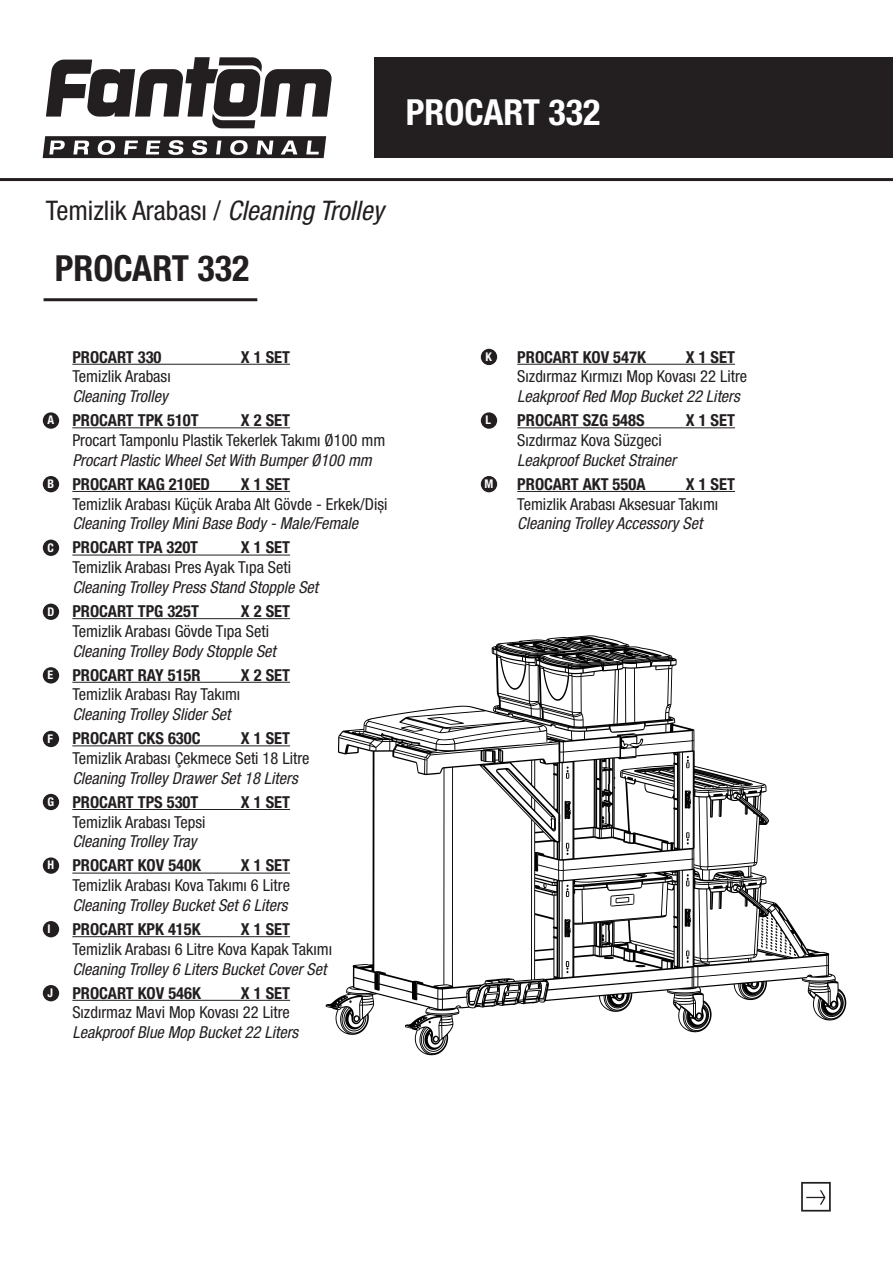
<style>
.page{position:relative;width:893px;height:1263px;background:#fff}
.page>*{position:absolute;margin:0;border:0;box-sizing:border-box;transform-origin:0 0}
.t1{font:700 condensed 36px "Helvetica Neue LT Pro";color:#231f20}
.t2{font:700 condensed 36px "Helvetica Neue LT Pro";color:#fff}
.t3{font:condensed 27px "Helvetica Neue LT Pro";color:#231f20}
.t4{font:condensed 16.5px "Helvetica Neue LT Pro";color:#231f20}
.t5{font:italic condensed 16.5px "Helvetica Neue LT Pro";color:#231f20}
.t6{font:700 condensed 16.5px "Helvetica Neue LT Pro";color:#231f20}
.t7{font:700 condensed 12px "Helvetica Neue LT Pro";color:#fff}
.s1{font-style:italic}
</style>
<div class="page">
<svg style="left:46px;top:57px;width:286px;height:71px"></svg>
<svg style="left:43px;top:136px;width:283px;height:22px"></svg>
<div style="left:102px;top:143px;width:9px;height:9px;background:#231f20;border-radius:50%"></div>
<div style="left:374px;top:57px;width:519px;height:101px;background:#231f20"></div>
<hr style="left:0;top:178px;width:893px;height:3px;background:#231f20">
<hr style="left:44px;top:298px;width:213px;height:3px;background:#231f20">
<div style="left:43px;top:412px;width:16px;height:17px;background:#231f20;border-radius:50%"></div>
<div style="left:43px;top:476px;width:16px;height:16px;background:#231f20;border-radius:50%"></div>
<div style="left:43px;top:540px;width:16px;height:16px;background:#231f20;border-radius:50%"></div>
<div style="left:43px;top:604px;width:16px;height:16px;background:#231f20;border-radius:50%"></div>
<div style="left:43px;top:667px;width:16px;height:16px;background:#231f20;border-radius:50%"></div>
<div style="left:43px;top:731px;width:16px;height:16px;background:#231f20;border-radius:50%"></div>
<div style="left:43px;top:794px;width:16px;height:16px;background:#231f20;border-radius:50%"></div>
<div style="left:43px;top:857px;width:16px;height:17px;background:#231f20;border-radius:50%"></div>
<div style="left:43px;top:921px;width:16px;height:16px;background:#231f20;border-radius:50%"></div>
<div style="left:43px;top:985px;width:16px;height:16px;background:#231f20;border-radius:50%"></div>
<div style="left:481px;top:349px;width:16px;height:16px;background:#231f20;border-radius:50%"></div>
<div style="left:481px;top:412px;width:16px;height:17px;background:#231f20;border-radius:50%"></div>
<div style="left:481px;top:476px;width:16px;height:16px;background:#231f20;border-radius:50%"></div>
<svg style="left:801px;top:1182px;width:30px;height:29px"></svg>
<hr style="left:72px;top:364px;width:218px;height:1px;background:#231f20">
<hr style="left:72px;top:427px;width:218px;height:1px;background:#231f20">
<hr style="left:72px;top:491px;width:218px;height:1px;background:#231f20">
<hr style="left:72px;top:555px;width:218px;height:1px;background:#231f20">
<hr style="left:72px;top:618px;width:218px;height:1px;background:#231f20">
<hr style="left:72px;top:682px;width:218px;height:1px;background:#231f20">
<hr style="left:72px;top:745px;width:218px;height:1px;background:#231f20">
<hr style="left:72px;top:809px;width:218px;height:1px;background:#231f20">
<hr style="left:72px;top:873px;width:218px;height:1px;background:#231f20">
<hr style="left:72px;top:936px;width:218px;height:1px;background:#231f20">
<hr style="left:72px;top:1000px;width:218px;height:1px;background:#231f20">
<svg style="left:326px;top:635px;width:520px;height:420px"></svg>
<hr style="left:517px;top:364px;width:218px;height:1px;background:#231f20">
<hr style="left:517px;top:427px;width:218px;height:1px;background:#231f20">
<hr style="left:517px;top:491px;width:218px;height:1px;background:#231f20">
<h1 class="t2" style="left:406px;top:91px;width:196px">PROCART 332</h1>
<h2 class="t3" style="left:46px;top:195px;width:339px">Temizlik Arabası / <span class="s1">Cleaning Trolley</span></h2>
<h1 class="t1" style="left:55px;top:246px;width:196px">PROCART 332</h1>
<p class="t7" style="left:48px;top:413px;width:8px">A</p>
<p class="t7" style="left:48px;top:476px;width:8px">B</p>
<p class="t7" style="left:48px;top:540px;width:8px">C</p>
<p class="t7" style="left:48px;top:604px;width:8px">D</p>
<p class="t7" style="left:48px;top:668px;width:7px">E</p>
<p class="t7" style="left:48px;top:731px;width:7px">F</p>
<p class="t7" style="left:48px;top:794px;width:8px">G</p>
<p class="t7" style="left:48px;top:858px;width:8px">H</p>
<p class="t7" style="left:48px;top:921px;width:5px">I</p>
<p class="t7" style="left:48px;top:985px;width:7px">J</p>
<p class="t6" style="left:72px;top:347px;width:91px">PROCART 330</p>
<p class="t6" style="left:241px;top:347px;width:51px">X 1 SET</p>
<p class="t4" style="left:72px;top:367px;width:100px">Temizlik Arabası</p>
<p class="t5" style="left:72px;top:387px;width:97px">Cleaning Trolley</p>
<p class="t6" style="left:72px;top:410px;width:128px">PROCART TPK 510T</p>
<p class="t6" style="left:241px;top:410px;width:51px">X 2 SET</p>
<p class="t4" style="left:72px;top:431px;width:314px">Procart Tamponlu Plastik Tekerlek Takımı Ø100 mm</p>
<p class="t5" style="left:72px;top:450px;width:301px">Procart Plastic Wheel Set With Bumper Ø100 mm</p>
<p class="t6" style="left:72px;top:474px;width:139px">PROCART KAG 210ED</p>
<p class="t6" style="left:241px;top:474px;width:51px">X 1 SET</p>
<p class="t4" style="left:72px;top:494px;width:317px">Temizlik Arabası Küçük Araba Alt Gövde - Erkek/Diși</p>
<p class="t5" style="left:72px;top:514px;width:287px">Cleaning Trolley Mini Base Body - Male/Female</p>
<p class="t6" style="left:72px;top:537px;width:127px">PROCART TPA 320T</p>
<p class="t6" style="left:241px;top:537px;width:51px">X 1 SET</p>
<p class="t4" style="left:72px;top:558px;width:220px">Temizlik Arabası Pres Ayak Tıpa Seti</p>
<p class="t5" style="left:72px;top:578px;width:247px">Cleaning Trolley Press Stand Stopple Set</p>
<p class="t6" style="left:72px;top:601px;width:128px">PROCART TPG 325T</p>
<p class="t6" style="left:241px;top:601px;width:51px">X 2 SET</p>
<p class="t4" style="left:72px;top:621px;width:198px">Temizlik Arabası Gövde Tıpa Seti</p>
<p class="t5" style="left:72px;top:641px;width:205px">Cleaning Trolley Body Stopple Set</p>
<p class="t6" style="left:72px;top:665px;width:130px">PROCART RAY 515R</p>
<p class="t6" style="left:241px;top:665px;width:51px">X 2 SET</p>
<p class="t4" style="left:72px;top:685px;width:169px">Temizlik Arabası Ray Takımı</p>
<p class="t5" style="left:72px;top:705px;width:160px">Cleaning Trolley Slider Set</p>
<p class="t6" style="left:72px;top:728px;width:130px">PROCART CKS 630C</p>
<p class="t6" style="left:241px;top:728px;width:51px">X 1 SET</p>
<p class="t4" style="left:72px;top:749px;width:239px">Temizlik Arabası Çekmece Seti 18 Litre</p>
<p class="t5" style="left:72px;top:768px;width:227px">Cleaning Trolley Drawer Set 18 Liters</p>
<p class="t6" style="left:72px;top:792px;width:128px">PROCART TPS 530T</p>
<p class="t6" style="left:241px;top:792px;width:51px">X 1 SET</p>
<p class="t4" style="left:72px;top:812px;width:135px">Temizlik Arabası Tepsi</p>
<p class="t5" style="left:72px;top:832px;width:126px">Cleaning Trolley Tray</p>
<p class="t6" style="left:72px;top:855px;width:130px">PROCART KOV 540K</p>
<p class="t6" style="left:241px;top:855px;width:51px">X 1 SET</p>
<p class="t4" style="left:72px;top:876px;width:219px">Temizlik Arabası Kova Takımı 6 Litre</p>
<p class="t5" style="left:72px;top:896px;width:217px">Cleaning Trolley Bucket Set 6 Liters</p>
<p class="t6" style="left:72px;top:919px;width:130px">PROCART KPK 415K</p>
<p class="t6" style="left:241px;top:919px;width:51px">X 1 SET</p>
<p class="t4" style="left:72px;top:939px;width:261px">Temizlik Arabası 6 Litre Kova Kapak Takımı</p>
<p class="t5" style="left:72px;top:959px;width:256px">Cleaning Trolley 6 Liters Bucket Cover Set</p>
<p class="t6" style="left:72px;top:983px;width:130px">PROCART KOV 546K</p>
<p class="t6" style="left:241px;top:983px;width:51px">X 1 SET</p>
<p class="t4" style="left:72px;top:1003px;width:219px">Sızdırmaz Mavi Mop Kovası 22 Litre</p>
<p class="t5" style="left:72px;top:1023px;width:227px">Leakproof Blue Mop Bucket 22 Liters</p>
<p class="t7" style="left:486px;top:349px;width:8px">K</p>
<p class="t7" style="left:486px;top:413px;width:7px">L</p>
<p class="t7" style="left:484px;top:476px;width:10px">M</p>
<p class="t6" style="left:517px;top:347px;width:130px">PROCART KOV 547K</p>
<p class="t6" style="left:686px;top:347px;width:51px">X 1 SET</p>
<p class="t4" style="left:517px;top:367px;width:231px">Sızdırmaz Kırmızı Mop Kovası 22 Litre</p>
<p class="t5" style="left:517px;top:387px;width:224px">Leakproof Red Mop Bucket 22 Liters</p>
<p class="t6" style="left:517px;top:410px;width:129px">PROCART SZG 548S</p>
<p class="t6" style="left:686px;top:410px;width:51px">X 1 SET</p>
<p class="t4" style="left:517px;top:431px;width:146px">Sızdırmaz Kova Süzgeci</p>
<p class="t5" style="left:517px;top:450px;width:160px">Leakproof Bucket Strainer</p>
<p class="t6" style="left:517px;top:474px;width:130px">PROCART AKT 550A</p>
<p class="t6" style="left:686px;top:474px;width:51px">X 1 SET</p>
<p class="t4" style="left:517px;top:494px;width:202px">Temizlik Arabası Aksesuar Takımı</p>
<p class="t5" style="left:517px;top:514px;width:187px">Cleaning Trolley Accessory Set</p>
</div>
